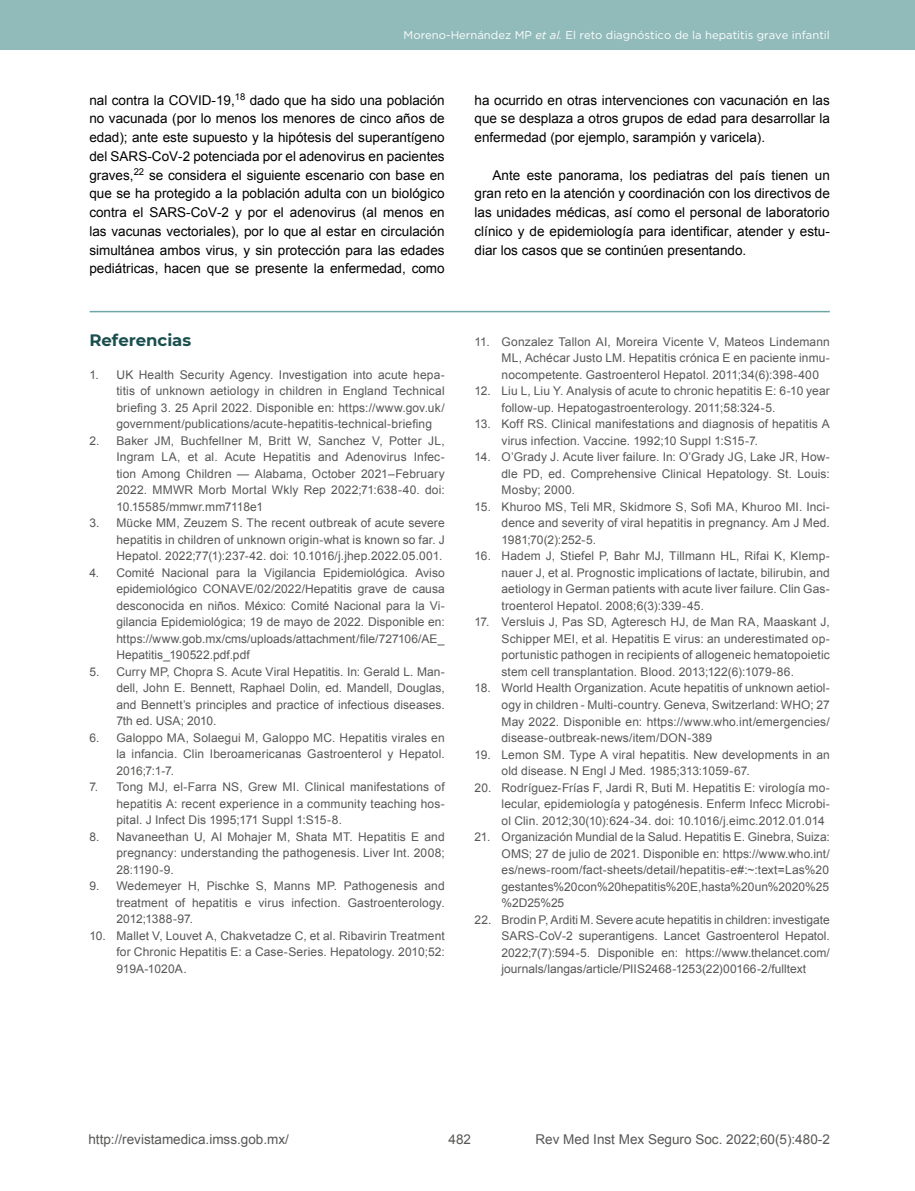
<style>
.page{position:relative;width:915px;height:1191px;background:#fff}
.page>*{position:absolute;margin:0;border:0;box-sizing:border-box;transform-origin:0 0}
.t1{font:700 16.5px "Montserrat";color:#1b4e4e}
.t2{font:13.5px/18.8px "Arial";color:#000;text-align:justify}
.t3{font:13.5px "Arial";color:#575756}
.t4{font:12px/16.5px "Arial";letter-spacing:.01em;color:#575756;text-align:justify}
.t5{font:11.25px "Gotham";color:#fff}
.s1{font-style:italic}
</style>
<div class="page">
<div style="left:0;top:0;width:914px;height:50px;background:#91baba"></div>
<hr style="left:90px;top:311px;width:739px;height:1px;background:#6fa5a5">
<p class="t5" style="left:403px;top:28px;width:427px">Moreno-Hernández MP <span class="s1">et al.</span> El reto diagnóstico de la hepatitis grave infantil</p>
<p class="t2" style="left:89px;top:91px;width:357px">nal contra la COVID-19,<sup>18</sup> dado que ha sido una población no vacunada (por lo menos los menores de cinco años de edad); ante este supuesto y la hipótesis del superantígeno del SARS-CoV-2 potenciada por el adenovirus en pacientes graves,<sup>22</sup> se considera el siguiente escenario con base en que se ha protegido a la población adulta con un biológico contra el SARS-CoV-2 y por el adenovirus (al menos en las vacunas vectoriales), por lo que al estar en circulación simultánea ambos virus, y sin protección para las edades pediátricas, hacen que se presente la enfermedad, como</p>
<p class="t2" style="left:474px;top:91px;width:357px">ha ocurrido en otras intervenciones con vacunación en las que se desplaza a otros grupos de edad para desarrollar la enfermedad (por ejemplo, sarampión y varicela).</p>
<p class="t2" style="left:474px;top:166px;width:357px;text-indent:18px">Ante este panorama, los pediatras del país tienen un gran reto en la atención y coordinación con los directivos de las unidades médicas, así como el personal de laboratorio clínico y de epidemiología para identificar, atender y estu&shy;diar los casos que se continúen presentando.</p>
<h1 class="t1" style="left:89px;top:328px;width:103px">Referencias</h1>
<p class="t4" style="left:116px;top:366px;width:330px;text-indent:-27px">1. UK Health Security Agency. Investigation into acute hepa&shy;titis of unknown aetiology in children in England Technical briefing 3. 25 April 2022. Disponible en: https://www.gov.uk/ government/publications/acute-hepatitis-technical-briefing</p>
<p class="t4" style="left:116px;top:432px;width:330px;text-indent:-27px">2. Baker JM, Buchfellner M, Britt W, Sanchez V, Potter JL, Ingram LA, et al. Acute Hepatitis and Adenovirus Infec&shy;tion Among Children — Alabama, October 2021–February 2022. MMWR Morb Mortal Wkly Rep 2022;71:638-40. doi:<br>10.15585/mmwr.mm7118e1</p>
<p class="t4" style="left:116px;top:515px;width:330px;text-indent:-27px">3. Mücke MM, Zeuzem S. The recent outbreak of acute severe hepatitis in children of unknown origin-what is known so far. J Hepatol. 2022;77(1):237-42. doi: 10.1016/j.jhep.2022.05.001.</p>
<p class="t4" style="left:116px;top:564px;width:330px;text-indent:-27px">4. Comité Nacional para la Vigilancia Epidemiológica. Aviso epidemiológico CONAVE/02/2022/Hepatitis grave de causa desconocida en niños. México: Comité Nacional para la Vi&shy;gilancia Epidemiológica; 19 de mayo de 2022. Disponible en: https://www.gob.mx/cms/uploads/attachment/file/727106/AE_ Hepatitis_190522.pdf.pdf</p>
<p class="t4" style="left:116px;top:663px;width:330px;text-indent:-27px">5. Curry MP, Chopra S. Acute Viral Hepatitis. In: Gerald L. Man&shy;dell, John E. Bennett, Raphael Dolin, ed. Mandell, Douglas, and Bennett’s principles and practice of infectious diseases.<br>7th ed. USA; 2010.</p>
<p class="t4" style="left:116px;top:729px;width:330px;text-indent:-27px">6. Galoppo MA, Solaegui M, Galoppo MC. Hepatitis virales en la infancia. Clin Iberoamericanas Gastroenterol y Hepatol.<br>2016;7:1-7.</p>
<p class="t4" style="left:116px;top:779px;width:330px;text-indent:-27px">7. Tong MJ, el-Farra NS, Grew MI. Clinical manifestations of hepatitis A: recent experience in a community teaching hos&shy;pital. J Infect Dis 1995;171 Suppl 1:S15-8.</p>
<p class="t4" style="left:116px;top:828px;width:330px;text-indent:-27px">8. Navaneethan U, Al Mohajer M, Shata MT. Hepatitis E and pregnancy: understanding the pathogenesis. Liver Int. 2008; 28:1190-9.</p>
<p class="t4" style="left:116px;top:878px;width:330px;text-indent:-27px">9. Wedemeyer H, Pischke S, Manns MP. Pathogenesis and treatment of hepatitis e virus infection. Gastroenterology.<br>2012;1388-97.</p>
<p class="t4" style="left:116px;top:927px;width:330px;text-indent:-27px">10. Mallet V, Louvet A, Chakvetadze C, et al. Ribavirin Treatment for Chronic Hepatitis E: a Case-Series. Hepatology. 2010;52:<br>919A-1020A.</p>
<p class="t4" style="left:501px;top:333px;width:330px;text-indent:-27px">11. Gonzalez Tallon AI, Moreira Vicente V, Mateos Lindemann ML, Achécar Justo LM. Hepatitis crónica E en paciente inmu&shy;nocompetente. Gastroenterol Hepatol. 2011;34(6):398-400</p>
<p class="t4" style="left:501px;top:383px;width:330px;text-indent:-27px">12. Liu L, Liu Y. Analysis of acute to chronic hepatitis E: 6-10 year follow-up. Hepatogastroenterology. 2011;58:324-5.</p>
<p class="t4" style="left:501px;top:416px;width:330px;text-indent:-27px">13. Koff RS. Clinical manifestations and diagnosis of hepatitis A virus infection. Vaccine. 1992;10 Suppl 1:S15-7.</p>
<p class="t4" style="left:501px;top:449px;width:330px;text-indent:-27px">14. O’Grady J. Acute liver failure. In: O’Grady JG, Lake JR, How&shy;dle PD, ed. Comprehensive Clinical Hepatology. St. Louis:<br>Mosby; 2000.</p>
<p class="t4" style="left:501px;top:498px;width:330px;text-indent:-27px">15. Khuroo MS, Teli MR, Skidmore S, Sofi MA, Khuroo MI. Inci&shy;dence and severity of viral hepatitis in pregnancy. Am J Med.<br>1981;70(2):252-5.</p>
<p class="t4" style="left:501px;top:548px;width:330px;text-indent:-27px">16. Hadem J, Stiefel P, Bahr MJ, Tillmann HL, Rifai K, Klemp&shy;nauer J, et al. Prognostic implications of lactate, bilirubin, and aetiology in German patients with acute liver failure. Clin Gas&shy;troenterol Hepatol. 2008;6(3):339-45.</p>
<p class="t4" style="left:501px;top:614px;width:330px;text-indent:-27px">17. Versluis J, Pas SD, Agteresch HJ, de Man RA, Maaskant J, Schipper MEI, et al. Hepatitis E virus: an underestimated op&shy;portunistic pathogen in recipients of allogeneic hematopoietic stem cell transplantation. Blood. 2013;122(6):1079-86.</p>
<p class="t4" style="left:501px;top:680px;width:330px;text-indent:-27px">18. World Health Organization. Acute hepatitis of unknown aetiol&shy;ogy in children - Multi-country. Geneva, Switzerland: WHO; 27<br>May 2022. Disponible en: https://www.who.int/emergencies/ disease-outbreak-news/item/DON-389</p>
<p class="t4" style="left:501px;top:746px;width:330px;text-indent:-27px">19. Lemon SM. Type A viral hepatitis. New developments in an old disease. N Engl J Med. 1985;313:1059-67.</p>
<p class="t4" style="left:501px;top:779px;width:330px;text-indent:-27px">20. Rodríguez-Frías F, Jardi R, Buti M. Hepatitis E: virología mo&shy;lecular, epidemiología y patogénesis. Enferm Infecc Microbi&shy;ol Clin. 2012;30(10):624-34. doi: 10.1016/j.eimc.2012.01.014</p>
<p class="t4" style="left:501px;top:828px;width:330px;text-indent:-27px">21. Organización Mundial de la Salud. Hepatitis E. Ginebra, Suiza:<br>OMS; 27 de julio de 2021. Disponible en: https://www.who.int/ es/news-room/fact-sheets/detail/hepatitis-e#:~:text=Las%20 gestantes%20con%20hepatitis%20E,hasta%20un%2020%25 %2D25%25</p>
<p class="t4" style="left:501px;top:911px;width:330px;text-indent:-27px">22. Brodin P, Arditi M. Severe acute hepatitis in children: investigate SARS-CoV-2 superantigens. Lancet Gastroenterol Hepatol.<br>2022;7(7):594-5. Disponible en: https://www.thelancet.com/ journals/langas/article/PIIS2468-1253(22)00166-2/fulltext</p>
<p class="t3" style="left:88px;top:1130px;width:202px">http://revistamedica.imss.gob.mx/</p>
<p class="t3" style="left:535px;top:1130px;width:296px">Rev Med Inst Mex Seguro Soc. 2022;60(5):480-2</p>
<p class="t3" style="left:448px;top:1130px;width:24px">482</p>
</div>
